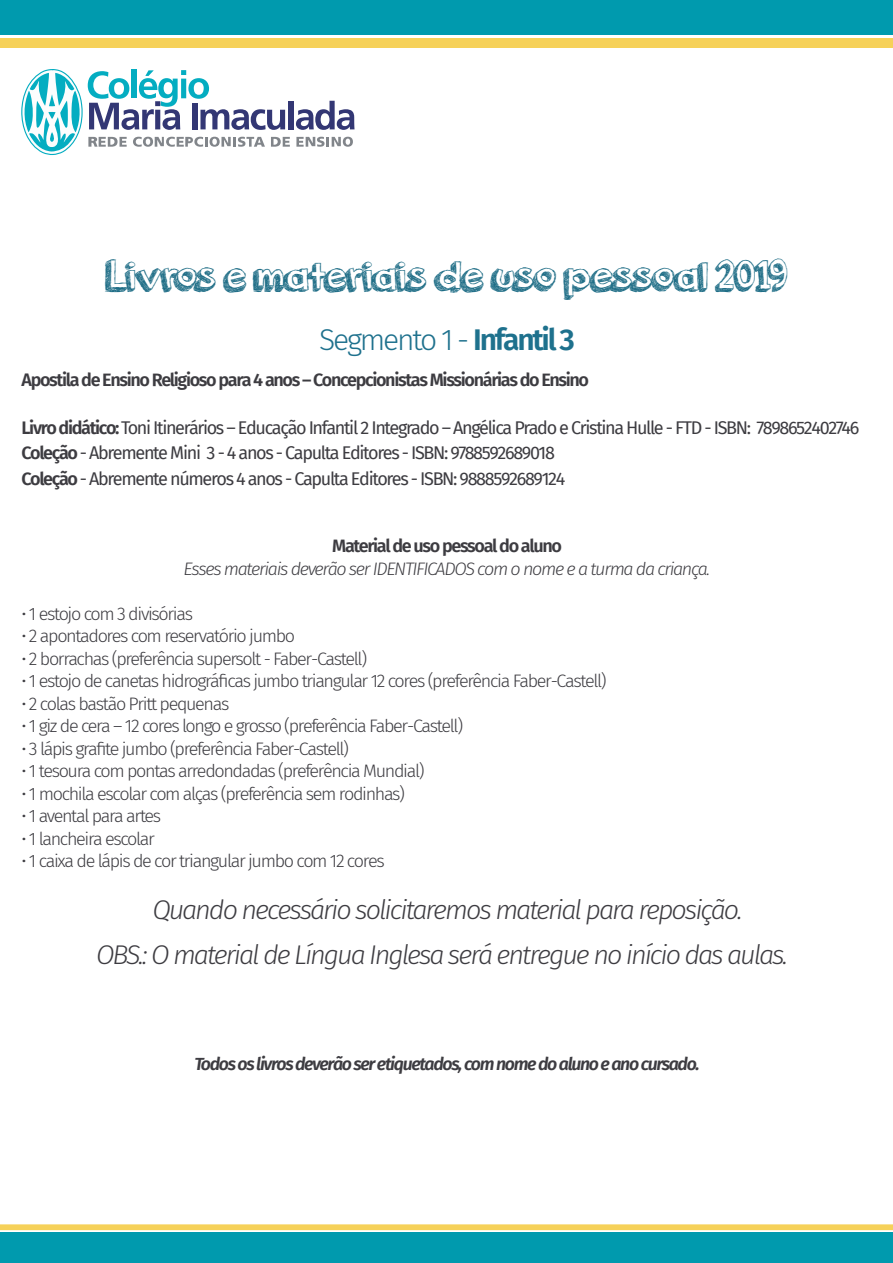
<style>
.page{position:relative;width:893px;height:1263px;background:#fff}
.page>*{position:absolute;margin:0;border:0;box-sizing:border-box;transform-origin:0 0}
.t1{font:45px "orangejuice";letter-spacing:-.03em;color:#1e6d86}
.t2{font:300 30px "Fira Sans";letter-spacing:-.075em;color:#1e718d}
.t3{font:italic 300 27px/45px "Fira Sans";letter-spacing:-.075em;color:#3d3c41;text-align:center}
.t4{font:300 18px "Fira Sans";letter-spacing:-.075em;color:#3d3c41}
.t5{font:18px/25.5px "Fira Sans";letter-spacing:-.075em;color:#3d3c41}
.t6{font:600 18px "Fira Sans";letter-spacing:-.075em;color:#3d3c41}
.t7{font:italic 300 18px "Fira Sans";letter-spacing:-.075em;color:#3d3c41}
.t8{font:italic 600 17.7px "Fira Sans";letter-spacing:-.075em;color:#3d3c41}
.s1{font-weight:600}
</style>
<div class="page">
<div style="left:0;top:1233px;width:893px;height:30px;background:#009aae"></div>
<div style="left:0;top:1224px;width:893px;height:6px;background:#f6d159"></div>
<div style="left:0;top:0;width:893px;height:34px;background:#009aae"></div>
<div style="left:0;top:38px;width:893px;height:10px;background:#f6d159"></div>
<div style="left:289px;top:101px;width:5px;height:28px;background:#333774"></div>
<svg style="left:296px;top:101px;width:58px;height:29px"></svg>
<svg style="left:22px;top:34px;width:268px;height:121px"></svg>
<svg style="left:296px;top:137px;width:57px;height:10px"></svg>
<h1 class="t1" style="left:105px;top:245px;width:684px">Livros e materiais de uso pessoal 2019</h1>
<h2 class="t2" style="left:319px;top:318px;width:257px">Segmento 1 - <span class="s1">Infantil 3</span></h2>
<p class="t6" style="left:21px;top:364px;width:569px">Apostila de Ensino Religioso para 4 anos – Concepcionistas Missionárias do Ensino</p>
<p class="t5" style="left:21px;top:414px;width:839px"><span class="s1">Livro didático:</span> Toni Itinerários – Educação Infantil 2 Integrado – Angélica Prado e Cristina Hulle - FTD - ISBN: 7898652402746<br><span class="s1">Coleção</span> - Abremente Mini 3 - 4 anos - Capulta Editores - ISBN: 9788592689018<br><span class="s1">Coleção</span> - Abremente números 4 anos - Capulta Editores - ISBN: 9888592689124</p>
<p class="t6" style="left:332px;top:531px;width:231px">Material de uso pessoal do aluno</p>
<p class="t7" style="left:184px;top:556px;width:528px">Esses materiais deverão ser IDENTIFICADOS com o nome e a turma da criança.</p>
<p class="t4" style="left:21px;top:600px;width:173px">• 1 estojo com 3 divisórias</p>
<p class="t4" style="left:21px;top:623px;width:275px">• 2 apontadores com reservatório jumbo</p>
<p class="t4" style="left:21px;top:645px;width:347px">• 2 borrachas (preferência supersolt - Faber-Castell)</p>
<p class="t4" style="left:21px;top:668px;width:587px">• 1 estojo de canetas hidrográficas jumbo triangular 12 cores (preferência Faber-Castell)</p>
<p class="t4" style="left:21px;top:690px;width:209px">• 2 colas bastão Pritt pequenas</p>
<p class="t4" style="left:21px;top:713px;width:443px">• 1 giz de cera – 12 cores longo e grosso (preferência Faber-Castell)</p>
<p class="t4" style="left:21px;top:735px;width:329px">• 3 lápis grafite jumbo (preferência Faber-Castell)</p>
<p class="t4" style="left:21px;top:758px;width:405px">• 1 tesoura com pontas arredondadas (preferência Mundial)</p>
<p class="t4" style="left:21px;top:780px;width:385px">• 1 mochila escolar com alças (preferência sem rodinhas)</p>
<p class="t4" style="left:21px;top:803px;width:141px">• 1 avental para artes</p>
<p class="t4" style="left:21px;top:825px;width:135px">• 1 lancheira escolar</p>
<p class="t4" style="left:21px;top:848px;width:365px">• 1 caixa de lápis de cor triangular jumbo com 12 cores</p>
<h3 class="t3" style="left:96px;top:887px;width:694px">Quando necessário solicitaremos material para reposição.<br>OBS.: O material de Língua Inglesa será entregue no início das aulas.</h3>
<p class="t8" style="left:194px;top:1049px;width:507px">Todos os livros deverão ser etiquetados, com nome do aluno e ano cursado.</p>
</div>
